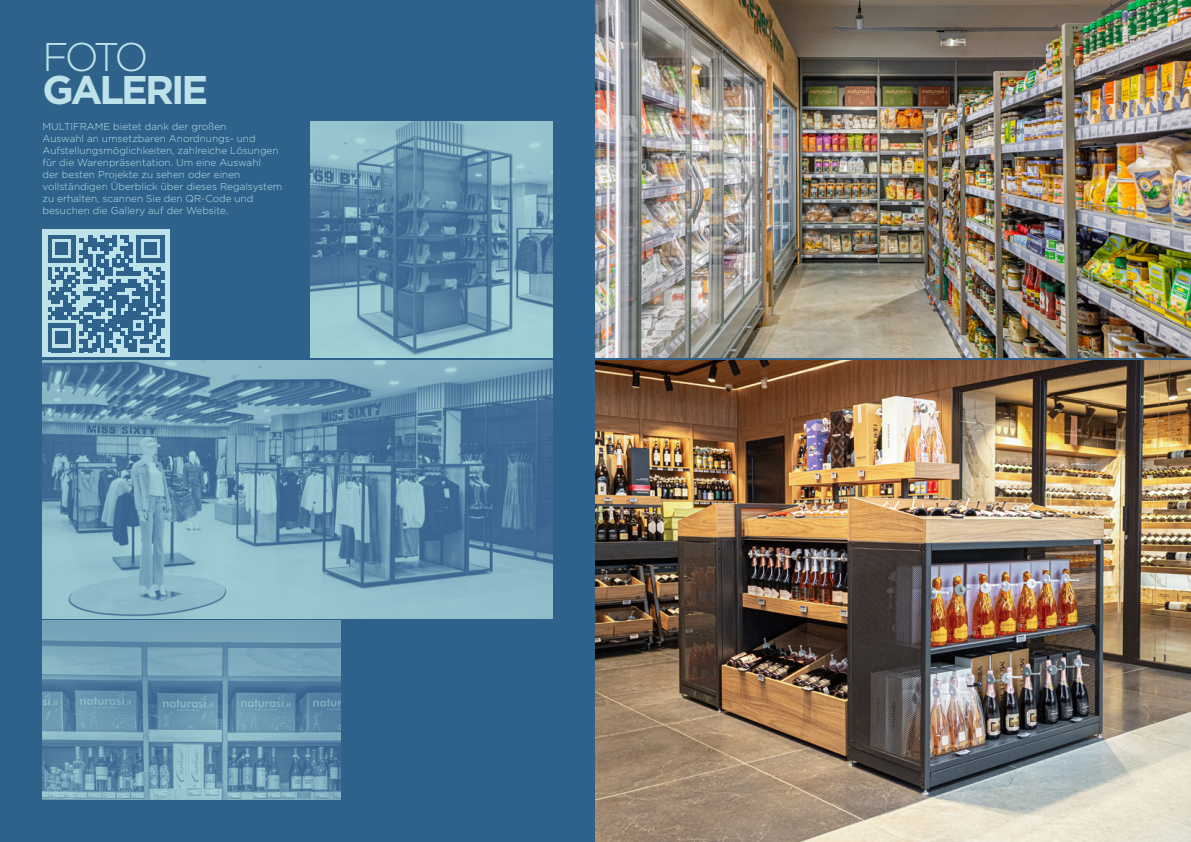
<style>
.page{position:relative;width:1191px;height:842px;background:#fff}
.page>*{position:absolute;margin:0;border:0;box-sizing:border-box;transform-origin:0 0}
.t1{font:700 40px "Gotham";letter-spacing:-.075em;color:#bee2e9}
.t2{font:300 40px "Gotham";color:#bee2e9}
.t3{font:300 10px/12px "Gotham";color:#bee2e9}
</style>
<div class="page">
<div style="left:0;top:0;width:595px;height:842px;background:#2f628b"></div>
<div style="left:583px;top:0;width:608px;height:842px;background:#2f628b"></div>
<img style="left:43px;top:621px;width:297px;height:178px">
<img style="left:310px;top:122px;width:243px;height:235px">
<img style="left:43px;top:360px;width:510px;height:258px">
<img style="left:595px;top:0;width:596px;height:357px">
<img style="left:595px;top:360px;width:596px;height:482px">
<div style="left:43px;top:230px;width:127px;height:127px;background:#bee2e9"></div>
<svg style="left:48px;top:235px;width:117px;height:117px"></svg>
<h1 class="t2" style="left:43px;top:32px;width:107px">FOTO</h1>
<h1 class="t1" style="left:43px;top:63px;width:167px">GALERIE</h1>
<p class="t3" style="left:43px;top:120px;width:241px">MULTIFRAME bietet dank der großen<br>Auswahl an umsetzbaren Anordnungs- und Aufstellungsmöglichkeiten, zahlreiche Lösungen für die Warenpräsentation. Um eine Auswahl<br>der besten Projekte zu sehen oder einen vollständigen Überblick über dieses Regalsystem zu erhalten, scannen Sie den QR-Code und besuchen die Gallery auf der Website.</p>
</div>
